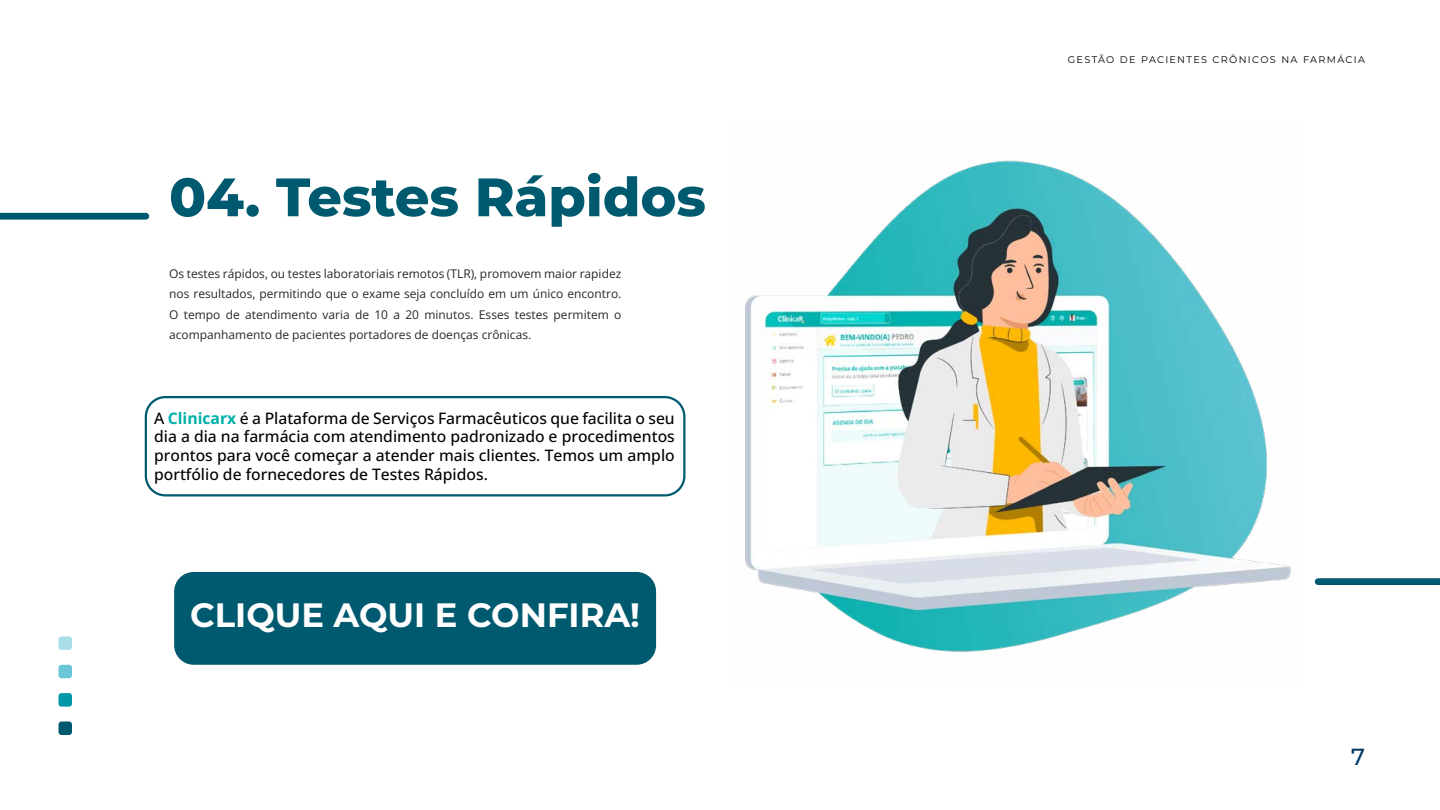
<style>
.page{position:relative;width:1440px;height:810px;background:#fff}
.page>*{position:absolute;margin:0;border:0;box-sizing:border-box;transform-origin:0 0}
.t1{font:800 54px "Montserrat";color:#005a6f}
.t2{font:700 33.75px "Montserrat";color:#fff}
.t3{font:500 23.25px "Montserrat";color:#013a66}
.t4{font:500 15.75px/18.9px "Open Sans";color:#000;text-align:justify}
.t5{font:12px/20.2px "Open Sans";color:#25282a;text-align:justify}
.t6{font:9.68px "Montserrat";letter-spacing:.14em;color:#000}
.s1{font-weight:700;color:#00b0ab}
</style>
<div class="page">
<div style="left:58px;top:722px;width:14px;height:13px;background:#005a6f;border-radius:3px"></div>
<div style="left:58px;top:693px;width:14px;height:14px;background:#0097a9;border-radius:3px"></div>
<div style="left:58px;top:665px;width:14px;height:13px;background:#6ac5d6;border-radius:3px"></div>
<div style="left:58px;top:636px;width:14px;height:14px;background:#a9dde7;border-radius:3px"></div>
<div style="left:0;top:213px;width:146px;height:7px;background:#005a6f"></div>
<div style="left:1318px;top:578px;width:122px;height:7px;background:#005a6f"></div>
<div style="left:174px;top:572px;width:482px;height:93px;background:#005a6f;border-radius:20px"></div>
<img style="left:745px;top:160px;width:546px;height:492px">
<div style="left:145px;top:396px;width:541px;height:100px;border:2px solid #005a6f;border-radius:20px"></div>
<h1 class="t1" style="left:169px;top:158px;width:538px">04. Testes Rápidos</h1>
<p class="t5" style="left:169px;top:263px;width:454px">Os testes rápidos, ou testes laboratoriais remotos (TLR), promovem maior rapidez nos resultados, permitindo que o exame seja concluído em um único encontro.<br>O tempo de atendimento varia de 10 a 20 minutos. Esses testes permitem o acompanhamento de pacientes portadores de doenças crônicas.</p>
<p class="t4" style="left:154px;top:408px;width:522px">A <span class="s1">Clinicarx</span> é a Plataforma de Serviços Farmacêuticos que facilita o seu dia a dia na farmácia com atendimento padronizado e procedimentos prontos para você começar a atender mais clientes. Temos um amplo portfólio de fornecedores de Testes Rápidos.</p>
<h2 class="t2" style="left:190px;top:591px;width:451px">CLIQUE AQUI E CONFIRA!</h2>
<p class="t6" style="left:1068px;top:53px;width:299px">GESTÃO DE PACIENTES CRÔNICOS NA FARMÁCIA</p>
<h3 class="t3" style="left:1351px;top:741px;width:15px">7</h3>
</div>
